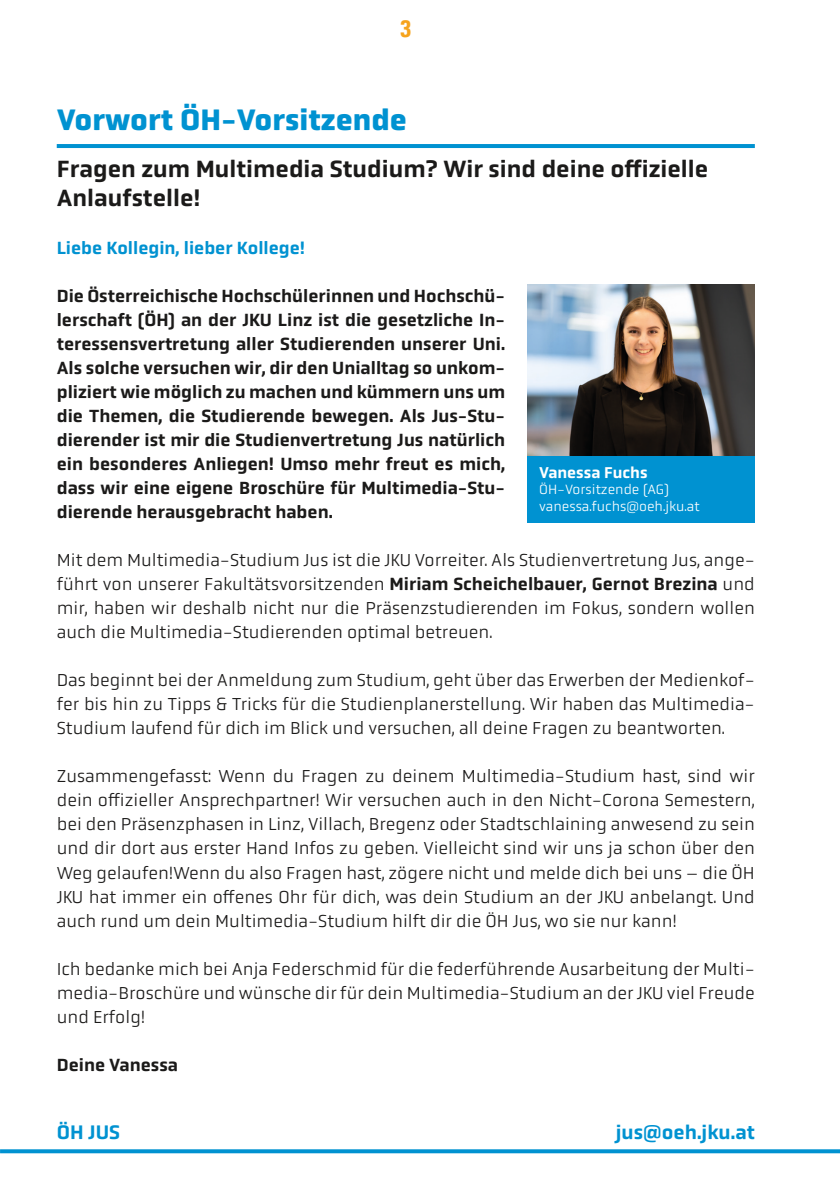
<style>
.page{position:relative;width:840px;height:1191px;background:#fff}
.page>*{position:absolute;margin:0;border:0;box-sizing:border-box;transform-origin:0 0}
.t1{font:700 30px "Obvia";color:#0092d1}
.t2{font:500 24px "Obvia";color:#1b1a19}
.t3{font:700 condensed 24px "Univers LT";color:#f6a31c}
.t4{font:500 20px "Obvia";color:#0092d1}
.t5{font:300 18px/24px "Obvia";color:#1b1a19;text-align:justify}
.t6{font:500 18px/24px "Obvia";color:#1b1a19;text-align:justify}
.t7{font:500 18px "Obvia";color:#0092d1}
.t8{font:500 16px "Obvia";color:#fff}
.t9{font:300 14px "Obvia";color:#fff}
.s1{font-weight:500}
</style>
<div class="page">
<svg style="left:0;top:1149px;width:839px;height:4px;fill:#0092d1"></svg>
<div style="left:527px;top:454px;width:227px;height:69px;background:#0092d1"></div>
<hr style="left:57px;top:144px;width:697px;height:4px;background:#0092d1">
<img style="left:527px;top:285px;width:227px;height:170px">
<h2 class="t3" style="left:400px;top:14px;width:12px">3</h2>
<p class="t1" style="left:57px;top:101px;width:351px">Vorwort ÖH-Vorsitzende</p>
<p class="t2" style="left:57px;top:155px;width:652px">Fragen zum Multimedia Studium? Wir sind deine offizielle</p>
<p class="t2" style="left:57px;top:184px;width:145px">Anlaufstelle!</p>
<p class="t7" style="left:57px;top:237px;width:250px">Liebe Kollegin, lieber Kollege!</p>
<p class="t6" style="left:57px;top:284px;width:449px">Die Österreichische Hochschülerinnen und Hochschü&shy;lerschaft (ÖH) an der JKU Linz ist die gesetzliche In&shy;teressensvertretung aller Studierenden unserer Uni.<br>Als solche versuchen wir, dir den Unialltag so unkom&shy;pliziert wie möglich zu machen und kümmern uns um die Themen, die Studierende bewegen. Als Jus-Stu&shy;dierender ist mir die Studienvertretung Jus natürlich ein besonderes Anliegen! Umso mehr freut es mich, dass wir eine eigene Broschüre für Multimedia-Stu&shy;dierende herausgebracht haben.</p>
<p class="t5" style="left:57px;top:548px;width:699px">Mit dem Multimedia-Studium Jus ist die JKU Vorreiter. Als Studienvertretung Jus, ange&shy;führt von unserer Fakultätsvorsitzenden <span class="s1">Miriam Scheichelbauer, Gernot Brezina</span> und mir, haben wir deshalb nicht nur die Präsenzstudierenden im Fokus, sondern wollen auch die Multimedia-Studierenden optimal betreuen.</p>
<p class="t5" style="left:57px;top:668px;width:699px">Das beginnt bei der Anmeldung zum Studium, geht über das Erwerben der Medienkof&shy;fer bis hin zu Tipps &amp; Tricks für die Studienplanerstellung. Wir haben das Multimedia-Studium laufend für dich im Blick und versuchen, all deine Fragen zu beantworten.</p>
<p class="t5" style="left:57px;top:764px;width:699px">Zusammengefasst: Wenn du Fragen zu deinem Multimedia-Studium hast, sind wir dein offizieller Ansprechpartner! Wir versuchen auch in den Nicht-Corona Semestern, bei den Präsenzphasen in Linz, Villach, Bregenz oder Stadtschlaining anwesend zu sein und dir dort aus erster Hand Infos zu geben. Vielleicht sind wir uns ja schon über den Weg gelaufen!Wenn du also Fragen hast, zögere nicht und melde dich bei uns – die ÖH JKU hat immer ein offenes Ohr für dich, was dein Studium an der JKU anbelangt. Und auch rund um dein Multimedia-Studium hilft dir die ÖH Jus, wo sie nur kann!</p>
<p class="t5" style="left:57px;top:956px;width:699px">Ich bedanke mich bei Anja Federschmid für die federführende Ausarbeitung der Multi&shy;media-Broschüre und wünsche dir für dein Multimedia-Studium an der JKU viel Freude und Erfolg!</p>
<p class="t6" style="left:57px;top:1052px;width:123px">Deine Vanessa</p>
<p class="t8" style="left:539px;top:462px;width:110px">Vanessa Fuchs</p>
<p class="t9" style="left:539px;top:481px;width:131px">ÖH-Vorsitzende (AG)</p>
<p class="t9" style="left:539px;top:498px;width:162px">vanessa.fuchs@oeh.jku.at</p>
<p class="t4" style="left:57px;top:1120px;width:65px">ÖH JUS</p>
<p class="t4" style="left:615px;top:1120px;width:140px">jus@oeh.jku.at</p>
</div>
